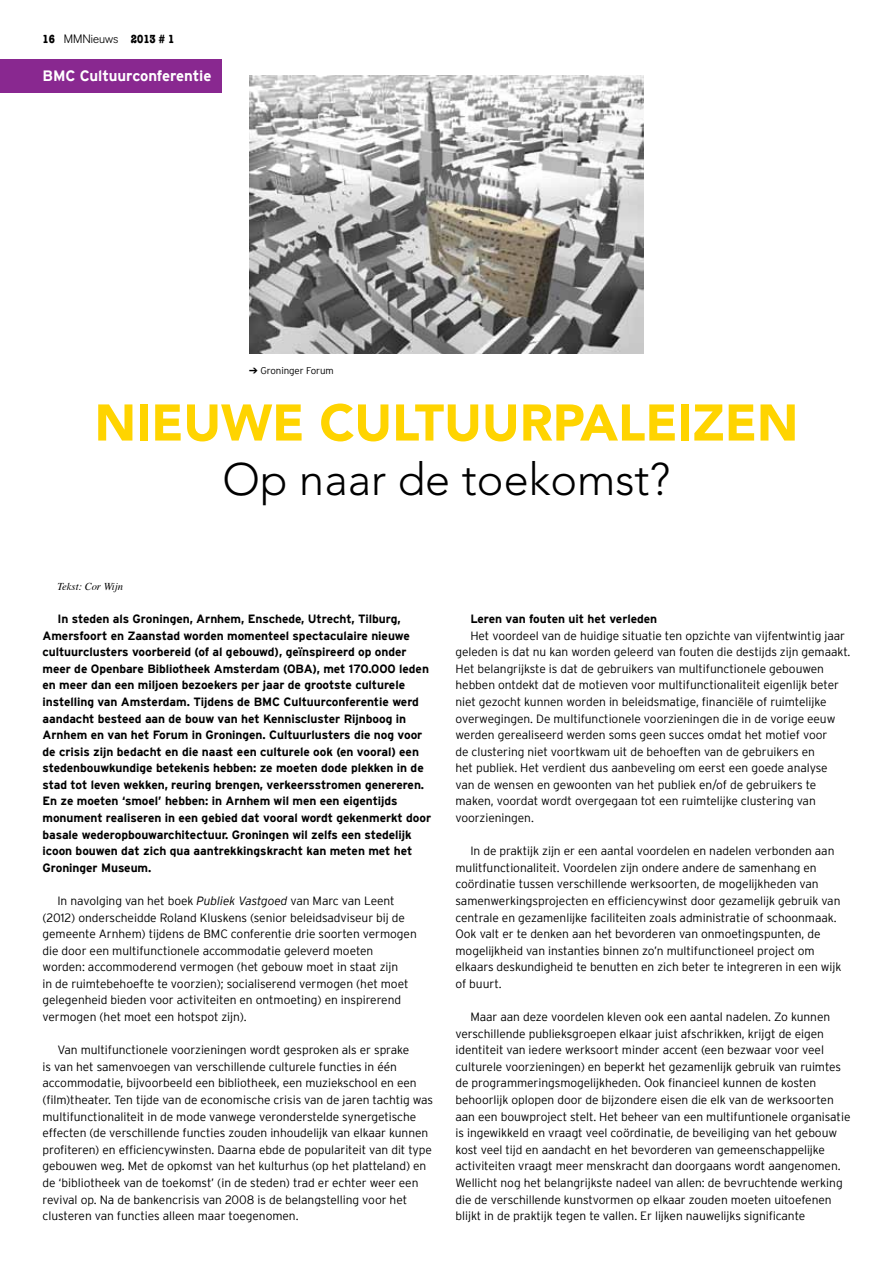
<style>
.page{position:relative;width:893px;height:1263px;background:#fff}
.page>*{position:absolute;margin:0;border:0;box-sizing:border-box;transform-origin:0 0}
.t1{font:900 51px "Avenir";color:#ffd400}
.t2{font:300 45px "Avenir";color:#000}
.t3{font:700 15px "Interstate";letter-spacing:-.005em;color:#fff}
.t4{font:300 12px/16.6px "Interstate";letter-spacing:-.005em;color:#000}
.t5{font:700 12px/16.6px "Interstate";letter-spacing:-.005em;color:#000}
.t6{font:700 condensed 12px "American Typewriter";color:#000}
.t7{font:italic 10.5px "Times";color:#000}
.t8{font:300 9.75px "Interstate";letter-spacing:-.005em;color:#000}
.s1{font-family:"Akzidenz Grotesk";font-weight:300;font-stretch:normal}
.s2{font-style:italic}
</style>
<div class="page">
<img style="left:249px;top:76px;width:395px;height:278px">
<div style="left:0;top:59px;width:222px;height:33px;background:#892890"></div>
<p class="t6" style="left:43px;top:31px;width:133px">16 <span class="s1">MMNieuws</span> 2013 # 1</p>
<p class="t3" style="left:43px;top:68px;width:171px">BMC Cultuurconferentie</p>
<p class="t8" style="left:249px;top:365px;width:86px">➔ Groninger Forum</p>
<h1 class="t1" style="left:95px;top:392px;width:698px">NIEUWE CULTUURPALEIZEN</h1>
<h2 class="t2" style="left:223px;top:453px;width:449px">Op naar de toekomst?</h2>
<p class="t7" style="left:57px;top:577px;width:67px">Tekst: Cor Wijn</p>
<p class="t5" style="left:43px;top:610px;width:390px;text-indent:15px">In steden als Groningen, Arnhem, Enschede, Utrecht, Tilburg, Amersfoort en Zaanstad worden momenteel spectaculaire nieuwe cultuurclusters voorbereid (of al gebouwd), geïnspireerd op onder meer de Openbare Bibliotheek Amsterdam (OBA), met 170.000 leden en meer dan een miljoen bezoekers per jaar de grootste culturele instelling van Amsterdam. Tijdens de BMC Cultuurconferentie werd aandacht besteed aan de bouw van het Kenniscluster Rijnboog in Arnhem en van het Forum in Groningen. Cultuurlusters die nog voor de crisis zijn bedacht en die naast een culturele ook (en vooral) een stedenbouwkundige betekenis hebben: ze moeten dode plekken in de stad tot leven wekken, reuring brengen, verkeersstromen genereren.<br>En ze moeten ‘smoel’ hebben: in Arnhem wil men een eigentijds monument realiseren in een gebied dat vooral wordt gekenmerkt door basale wederopbouwarchitectuur. Groningen wil zelfs een stedelijk icoon bouwen dat zich qua aantrekkingskracht kan meten met het Groninger Museum.</p>
<p class="t4" style="left:43px;top:892px;width:376px;text-indent:15px">In navolging van het boek <span class="s2">Publiek Vastgoed</span> van Marc van Leent (2012) onderscheidde Roland Kluskens (senior beleidsadviseur bij de gemeente Arnhem) tijdens de BMC conferentie drie soorten vermogen die door een multifunctionele accommodatie geleverd moeten worden: accommoderend vermogen (het gebouw moet in staat zijn<br>in de ruimtebehoefte te voorzien); socialiserend vermogen (het moet gelegenheid bieden voor activiteiten en ontmoeting) en inspirerend vermogen (het moet een hotspot zijn).</p>
<p class="t4" style="left:43px;top:1041px;width:392px;text-indent:15px">Van multifunctionele voorzieningen wordt gesproken als er sprake<br>is van het samenvoegen van verschillende culturele functies in één accommodatie, bijvoorbeeld een bibliotheek, een muziekschool en een (film)theater. Ten tijde van de economische crisis van de jaren tachtig was multifunctionaliteit in de mode vanwege veronderstelde synergetische effecten (de verschillende functies zouden inhoudelijk van elkaar kunnen profiteren) en efficiencywinsten. Daarna ebde de populariteit van dit type gebouwen weg. Met de opkomst van het kulturhus (op het platteland) en de ‘bibliotheek van de toekomst’ (in de steden) trad er echter weer een revival op. Na de bankencrisis van 2008 is de belangstelling voor het clusteren van functies alleen maar toegenomen.</p>
<p class="t5" style="left:470px;top:610px;width:188px">Leren van fouten uit het verleden</p>
<p class="t4" style="left:455px;top:627px;width:396px;text-indent:15px">Het voordeel van de huidige situatie ten opzichte van vijfentwintig jaar geleden is dat nu kan worden geleerd van fouten die destijds zijn gemaakt.<br>Het belangrijkste is dat de gebruikers van multifunctionele gebouwen hebben ontdekt dat de motieven voor multifunctionaliteit eigenlijk beter niet gezocht kunnen worden in beleidsmatige, financiële of ruimtelijke overwegingen. De multifunctionele voorzieningen die in de vorige eeuw werden gerealiseerd werden soms geen succes omdat het motief voor<br>de clustering niet voortkwam uit de behoeften van de gebruikers en<br>het publiek. Het verdient dus aanbeveling om eerst een goede analyse<br>van de wensen en gewoonten van het publiek en/of de gebruikers te maken, voordat wordt overgegaan tot een ruimtelijke clustering van voorzieningen.</p>
<p class="t4" style="left:455px;top:842px;width:388px;text-indent:15px">In de praktijk zijn er een aantal voordelen en nadelen verbonden aan mulitfunctionaliteit. Voordelen zijn ondere andere de samenhang en coördinatie tussen verschillende werksoorten, de mogelijkheden van samenwerkingsprojecten en efficiencywinst door gezamelijk gebruik van centrale en gezamenlijke faciliteiten zoals administratie of schoonmaak.<br>Ook valt er te denken aan het bevorderen van onmoetingspunten, de mogelijkheid van instanties binnen zo’n multifunctioneel project om elkaars deskundigheid te benutten en zich beter te integreren in een wijk of buurt.</p>
<p class="t4" style="left:455px;top:1008px;width:396px;text-indent:15px">Maar aan deze voordelen kleven ook een aantal nadelen. Zo kunnen verschillende publieksgroepen elkaar juist afschrikken, krijgt de eigen identiteit van iedere werksoort minder accent (een bezwaar voor veel culturele voorzieningen) en beperkt het gezamenlijk gebruik van ruimtes de programmeringsmogelijkheden. Ook financieel kunnen de kosten behoorlijk oplopen door de bijzondere eisen die elk van de werksoorten aan een bouwproject stelt. Het beheer van een multifuntionele organisatie is ingewikkeld en vraagt veel coördinatie, de beveiliging van het gebouw kost veel tijd en aandacht en het bevorderen van gemeenschappelijke activiteiten vraagt meer menskracht dan doorgaans wordt aangenomen.<br>Wellicht nog het belangrijkste nadeel van allen: de bevruchtende werking die de verschillende kunstvormen op elkaar zouden moeten uitoefenen blijkt in de praktijk tegen te vallen. Er lijken nauwelijks significante</p>
</div>
